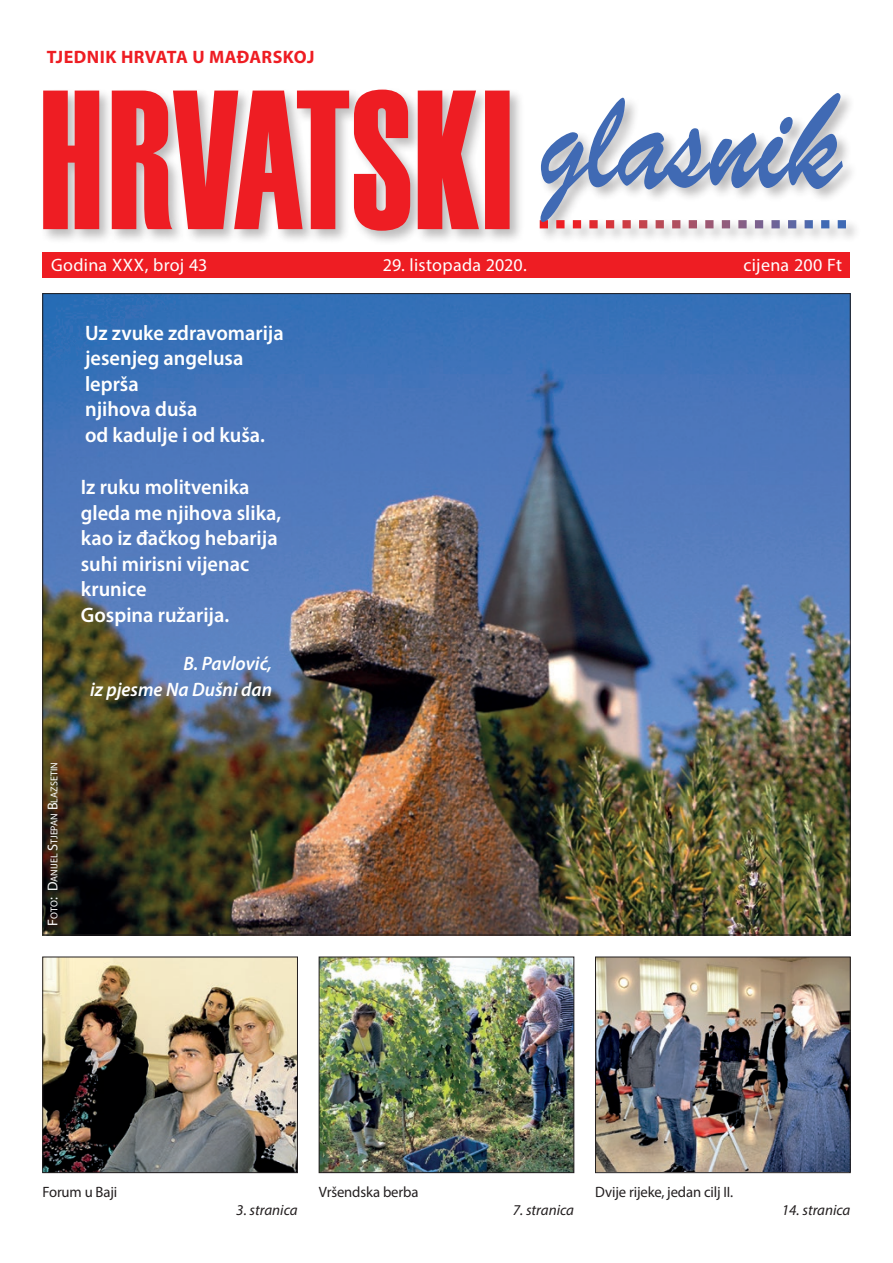
<style>
.page{position:relative;width:893px;height:1263px;background:#fff}
.page>*{position:absolute;margin:0;border:0;box-sizing:border-box;transform-origin:0 0}
.t1{font:600 21px/25.5px "Myriad Pro";color:#fff}
.t2{font:italic 600 19.5px/25.5px "Myriad Pro";color:#fff;text-align:right}
.t3{font:18px "Myriad Pro";letter-spacing:.015em;color:#fff}
.t4{font:700 18px "Myriad Pro";letter-spacing:.015em;color:#ee1d23}
.t5{font:15px "Myriad Pro";letter-spacing:-.01em;color:#231f20}
.t6{font:italic 15px "Myriad Pro";color:#231f20}
.t7{font:10.05px "Myriad Pro";color:#fff}
.s1{font-size:14.25px}
</style>
<div class="page">
<img style="left:45px;top:959px;width:251px;height:212px">
<div style="left:43px;top:957px;width:255px;height:216px;border:1px solid #231f20"></div>
<img style="left:597px;top:959px;width:251px;height:212px">
<div style="left:595px;top:957px;width:255px;height:216px;border:1px solid #231f20"></div>
<div style="left:43px;top:252px;width:807px;height:25px;background:#ee1d23"></div>
<div style="left:40px;top:87px;width:821px;height:159px;background:#231f20;opacity:.3"></div>
<svg style="left:43px;top:90px;width:467px;height:141px;background:#ea585c"></svg>
<svg style="left:540px;top:93px;width:306px;height:135px"></svg>
<img style="left:321px;top:959px;width:251px;height:212px">
<div style="left:319px;top:957px;width:255px;height:216px;border:1px solid #231f20"></div>
<img style="left:45px;top:295px;width:803px;height:638px">
<p class="t4" style="left:47px;top:46px;width:269px">TJEDNIK HRVATA U MAĐARSKOJ</p>
<p class="t3" style="left:51px;top:254px;width:158px">Godina XXX, broj 43</p>
<p class="t3" style="left:383px;top:254px;width:145px">29. listopada 2020.</p>
<p class="t3" style="left:744px;top:254px;width:100px">cijena 200 Ft</p>
<p class="t1" style="left:85px;top:319px;width:200px">Uz zvuke zdravomarija jesenjeg angelusa leprša<br>njihova duša<br>od kadulje i od kuša.</p>
<p class="t1" style="left:81px;top:474px;width:202px">Iz ruku molitvenika gleda me njihova slika, kao iz đačkog hebarija suhi mirisni vijenac krunice<br>Gospina ružarija.</p>
<p class="t7" style="left:48px;top:925px;width:165px;rotate:-90deg"><span class="s1">F</span>oto<span class="s1">: D</span>anijel <span class="s1">S</span>tjepan <span class="s1">B</span>lazsetin</p>
<p class="t2" style="left:90px;top:650px;width:183px">B. Pavlović,<br>iz pjesme Na Dušni dan</p>
<p class="t5" style="left:43px;top:1183px;width:76px">Forum u Baji</p>
<p class="t6" style="left:236px;top:1201px;width:63px">3. stranica</p>
<p class="t5" style="left:319px;top:1183px;width:101px">Vršendska berba</p>
<p class="t6" style="left:513px;top:1201px;width:63px">7. stranica</p>
<p class="t5" style="left:595px;top:1183px;width:139px">Dvije rijeke, jedan cilj II.</p>
<p class="t6" style="left:782px;top:1201px;width:70px">14. stranica</p>
</div>
